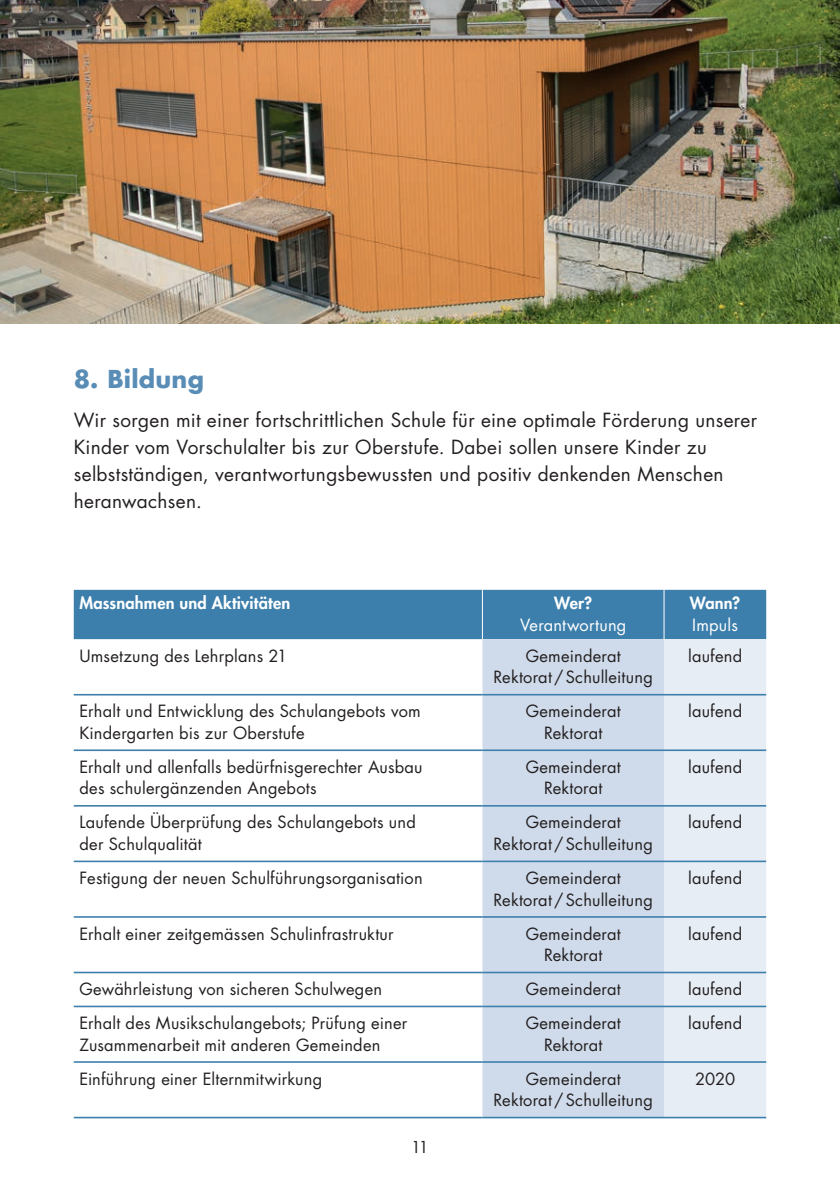
<style>
.page{position:relative;width:840px;height:1191px;background:#fff}
.page>*{position:absolute;margin:0;border:0;box-sizing:border-box;transform-origin:0 0}
.t1{font:700 24px "Futura Std";letter-spacing:.01em;color:#598db6}
.t2{font:19px/27px "Futura Std";letter-spacing:.02em;color:#231f20}
.t3{font:16.4px/21.6px "Futura Std";letter-spacing:.015em;color:#231f20;text-align:center}
.t4{font:800 16.4px "Futura Std";letter-spacing:.015em;color:#fff}
.t5{font:16.4px "Futura Std";letter-spacing:.01em;color:#fff}
.t6{font:16px "Futura Std";color:#231f20}
</style>
<div class="page">
<div style="left:74px;top:590px;width:691px;height:49px;background:#3d7fac"></div>
<div style="left:482px;top:639px;width:181px;height:477px;background:#cfdbea"></div>
<div style="left:663px;top:639px;width:102px;height:477px;background:#e7edf5"></div>
<hr style="left:74px;top:694px;width:408px;height:1px;background:#3d7fac">
<hr style="left:482px;top:694px;width:181px;height:1px;background:#3d7fac">
<hr style="left:663px;top:694px;width:102px;height:1px;background:#3d7fac">
<hr style="left:74px;top:749px;width:408px;height:2px;background:#3d7fac">
<hr style="left:482px;top:749px;width:181px;height:2px;background:#3d7fac">
<hr style="left:663px;top:749px;width:102px;height:2px;background:#3d7fac">
<hr style="left:74px;top:805px;width:408px;height:1px;background:#3d7fac">
<hr style="left:482px;top:805px;width:181px;height:1px;background:#3d7fac">
<hr style="left:663px;top:805px;width:102px;height:1px;background:#3d7fac">
<hr style="left:74px;top:860px;width:408px;height:2px;background:#3d7fac">
<hr style="left:482px;top:860px;width:181px;height:2px;background:#3d7fac">
<hr style="left:663px;top:860px;width:102px;height:2px;background:#3d7fac">
<hr style="left:74px;top:916px;width:408px;height:1px;background:#3d7fac">
<hr style="left:482px;top:916px;width:181px;height:1px;background:#3d7fac">
<hr style="left:663px;top:916px;width:102px;height:1px;background:#3d7fac">
<hr style="left:74px;top:971px;width:408px;height:2px;background:#3d7fac">
<hr style="left:482px;top:971px;width:181px;height:2px;background:#3d7fac">
<hr style="left:663px;top:971px;width:102px;height:2px;background:#3d7fac">
<hr style="left:74px;top:1005px;width:408px;height:2px;background:#3d7fac">
<hr style="left:482px;top:1005px;width:181px;height:2px;background:#3d7fac">
<hr style="left:663px;top:1005px;width:102px;height:2px;background:#3d7fac">
<hr style="left:74px;top:1061px;width:408px;height:1px;background:#3d7fac">
<hr style="left:482px;top:1061px;width:181px;height:1px;background:#3d7fac">
<hr style="left:663px;top:1061px;width:102px;height:1px;background:#3d7fac">
<hr style="left:74px;top:1116px;width:408px;height:2px;background:#3d7fac">
<hr style="left:482px;top:1116px;width:181px;height:2px;background:#3d7fac">
<hr style="left:663px;top:1116px;width:102px;height:2px;background:#3d7fac">
<hr style="left:482px;top:590px;width:1px;height:49px;background:#fff">
<hr style="left:663px;top:590px;width:1px;height:49px;background:#fff">
<img style="left:0;top:0;width:839px;height:323px">
<h1 class="t1" style="left:74px;top:363px;width:132px">8. Bildung</h1>
<p class="t2" style="left:74px;top:406px;width:684px">Wir sorgen mit einer fortschrittlichen Schule für eine optimale Förderung unserer Kinder vom Vorschulalter bis zur Oberstufe. Dabei sollen unsere Kinder zu selbstständigen, verantwortungsbewussten und positiv denkenden Menschen heranwachsen.</p>
<p class="t4" style="left:79px;top:592px;width:212px">Massnahmen und Aktivitäten</p>
<p class="t4" style="left:554px;top:592px;width:39px">Wer?</p>
<p class="t5" style="left:519px;top:614px;width:108px">Verantwortung</p>
<p class="t4" style="left:689px;top:592px;width:52px">Wann?</p>
<p class="t5" style="left:692px;top:614px;width:47px">Impuls</p>
<p class="t3" style="left:79px;top:645px;width:209px">Umsetzung des Lehrplans 21</p>
<p class="t3" style="left:493px;top:645px;width:161px">Gemeinderat<br>Rektorat/Schulleitung</p>
<p class="t3" style="left:687px;top:645px;width:56px">laufend</p>
<p class="t3" style="left:79px;top:700px;width:342px;text-align:left">Erhalt und Entwicklung des Schulangebots vom<br>Kindergarten bis zur Oberstufe</p>
<p class="t3" style="left:525px;top:700px;width:96px">Gemeinderat<br>Rektorat</p>
<p class="t3" style="left:687px;top:700px;width:56px">laufend</p>
<p class="t3" style="left:79px;top:756px;width:344px;text-align:left">Erhalt und allenfalls bedürfnisgerechter Ausbau des schulergänzenden Angebots</p>
<p class="t3" style="left:525px;top:756px;width:96px">Gemeinderat<br>Rektorat</p>
<p class="t3" style="left:687px;top:756px;width:56px">laufend</p>
<p class="t3" style="left:79px;top:811px;width:338px;text-align:left">Laufende Überprüfung des Schulangebots und der Schulqualität</p>
<p class="t3" style="left:493px;top:811px;width:161px">Gemeinderat<br>Rektorat/Schulleitung</p>
<p class="t3" style="left:687px;top:811px;width:56px">laufend</p>
<p class="t3" style="left:79px;top:867px;width:344px">Festigung der neuen Schulführungsorganisation</p>
<p class="t3" style="left:493px;top:867px;width:161px">Gemeinderat<br>Rektorat/Schulleitung</p>
<p class="t3" style="left:687px;top:867px;width:56px">laufend</p>
<p class="t3" style="left:79px;top:923px;width:315px">Erhalt einer zeitgemässen Schulinfrastruktur</p>
<p class="t3" style="left:525px;top:923px;width:96px">Gemeinderat<br>Rektorat</p>
<p class="t3" style="left:687px;top:923px;width:56px">laufend</p>
<p class="t3" style="left:79px;top:978px;width:304px">Gewährleistung von sicheren Schulwegen</p>
<p class="t3" style="left:525px;top:978px;width:96px">Gemeinderat</p>
<p class="t3" style="left:687px;top:978px;width:56px">laufend</p>
<p class="t3" style="left:79px;top:1012px;width:329px;text-align:left">Erhalt des Musikschulangebots; Prüfung einer<br>Zusammenarbeit mit anderen Gemeinden</p>
<p class="t3" style="left:525px;top:1012px;width:96px">Gemeinderat<br>Rektorat</p>
<p class="t3" style="left:687px;top:1012px;width:56px">laufend</p>
<p class="t3" style="left:79px;top:1068px;width:244px">Einführung einer Elternmitwirkung</p>
<p class="t3" style="left:493px;top:1068px;width:161px">Gemeinderat<br>Rektorat/Schulleitung</p>
<p class="t3" style="left:694px;top:1068px;width:42px">2020</p>
<p class="t6" style="left:411px;top:1137px;width:19px">11</p>
</div>
